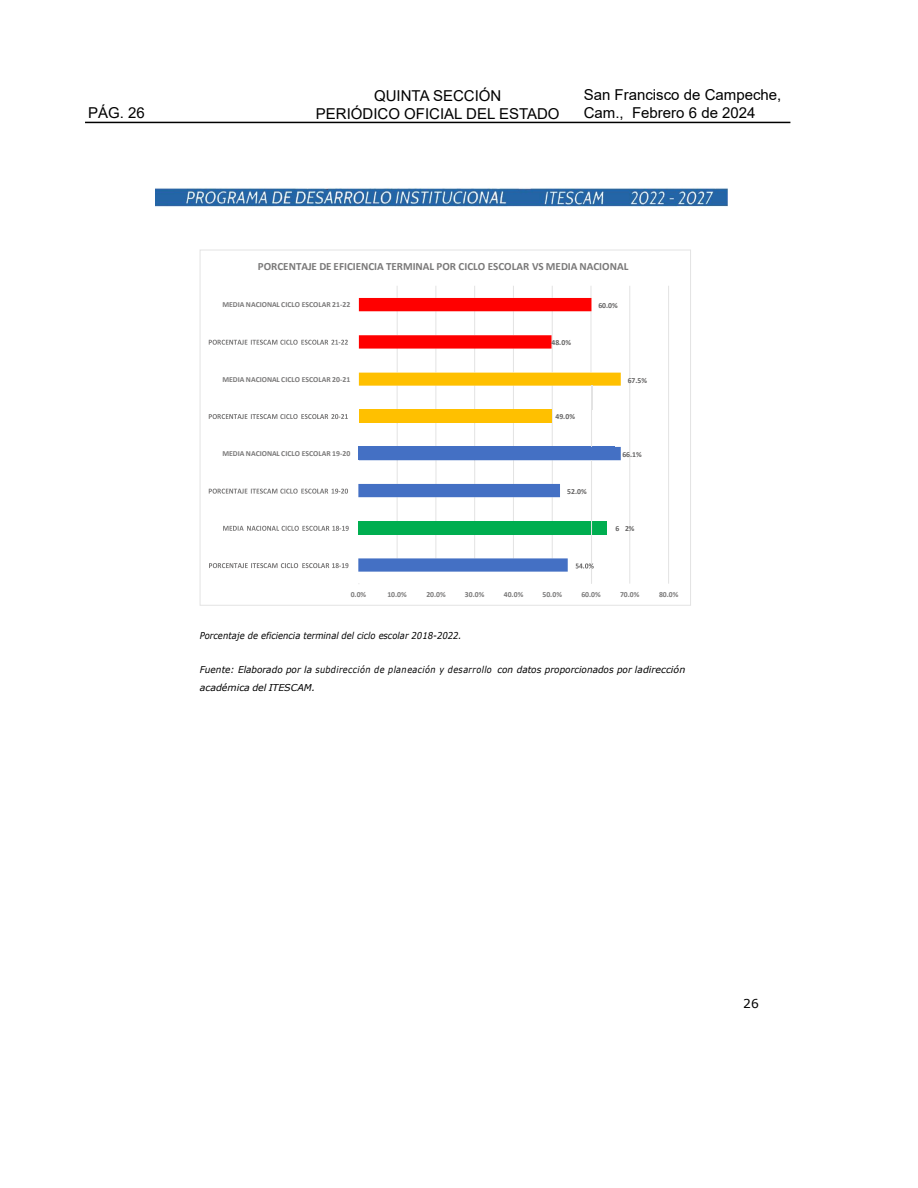
<style>
.page{position:relative;width:918px;height:1188px;background:#fff}
.page>*{position:absolute;margin:0;border:0;box-sizing:border-box;transform-origin:0 0}
.t1{font:15px/18px "Arial";color:#000}
.t2{font:12.3px "Verdana";color:#000}
.t3{font:700 11.1px "Calibri";color:#7a7979}
.t4{font:italic 9.45px/18.1px "Verdana";letter-spacing:.005em;color:#000;scale:.94 1}
.t5{font:italic 9.45px "Verdana";letter-spacing:.005em;color:#000;scale:.89 1}
.t6{font:700 7.8px "Calibri";color:#7a7979}
.t7{font:700 7.8px "Calibri";letter-spacing:-.005em;color:#646363}
</style>
<div class="page">
<hr style="left:85px;top:122px;width:705px;height:1px;background:#000">
<img style="left:156px;top:188px;width:572px;height:19px">
<hr style="left:629px;top:286px;width:1px;height:298px;background:#e3e3e3">
<hr style="left:668px;top:286px;width:1px;height:298px;background:#e3e3e3">
<img style="left:208px;top:339px;width:139px;height:6px">
<svg style="left:209px;top:340px;width:139px;height:5px"></svg>
<svg style="left:209px;top:414px;width:139px;height:5px"></svg>
<img style="left:208px;top:488px;width:140px;height:6px">
<svg style="left:209px;top:489px;width:139px;height:5px"></svg>
<img style="left:223px;top:525px;width:125px;height:1px">
<svg style="left:223px;top:526px;width:126px;height:5px"></svg>
<img style="left:214px;top:563px;width:135px;height:6px">
<svg style="left:209px;top:563px;width:139px;height:5px"></svg>
<svg style="left:358px;top:286px;width:263px;height:298px"></svg>
<h1 class="t1" style="left:374px;top:86px;width:129px">QUINTA SECCIÓN</h1>
<h1 class="t1" style="left:88px;top:104px;width:58px">PÁG. 26</h1>
<h1 class="t1" style="left:316px;top:104px;width:245px">PERIÓDICO OFICIAL DEL ESTADO</h1>
<h1 class="t1" style="left:584px;top:86px;width:199px">San Francisco de Campeche,<br>Cam., Febrero 6 de 2024</h1>
<h3 class="t3" style="left:258px;top:259px;width:372px">PORCENTAJE DE EFICIENCIA TERMINAL POR CICLO ESCOLAR VS MEDIA NACIONAL</h3>
<p class="t6" style="left:222px;top:299px;width:129px">MEDIA NACIONAL CICLO ESCOLAR 21-22</p>
<p class="t7" style="left:598px;top:300px;width:21px">60.0%</p>
<p class="t7" style="left:552px;top:337px;width:21px">48.0%</p>
<p class="t6" style="left:222px;top:374px;width:129px">MEDIA NACIONAL CICLO ESCOLAR 20-21</p>
<p class="t7" style="left:628px;top:374px;width:21px">67.5%</p>
<p class="t7" style="left:556px;top:411px;width:21px">49.0%</p>
<p class="t6" style="left:222px;top:448px;width:129px">MEDIA NACIONAL CICLO ESCOLAR 19-20</p>
<p class="t7" style="left:622px;top:449px;width:21px">66.1%</p>
<p class="t7" style="left:567px;top:486px;width:21px">52.0%</p>
<p class="t7" style="left:616px;top:523px;width:20px">6 2%</p>
<p class="t6" style="left:351px;top:589px;width:17px">0.0%</p>
<p class="t6" style="left:387px;top:589px;width:21px">10.0%</p>
<p class="t6" style="left:426px;top:589px;width:21px">20.0%</p>
<p class="t6" style="left:465px;top:589px;width:21px">30.0%</p>
<p class="t6" style="left:504px;top:589px;width:21px">40.0%</p>
<p class="t6" style="left:543px;top:589px;width:21px">50.0%</p>
<p class="t6" style="left:581px;top:589px;width:21px">60.0%</p>
<p class="t6" style="left:620px;top:589px;width:21px">70.0%</p>
<p class="t6" style="left:659px;top:589px;width:21px">80.0%</p>
<p class="t5" style="left:200px;top:629px;width:296px">Porcentaje de eficiencia terminal del ciclo escolar 2018-2022.</p>
<p class="t4" style="left:200px;top:660px;width:518px">Fuente: Elaborado por la subdirección de planeación y desarrollo con datos proporcionados por ladirección académica del ITESCAM.</p>
<h2 class="t2" style="left:743px;top:995px;width:17px">26</h2>
</div>
